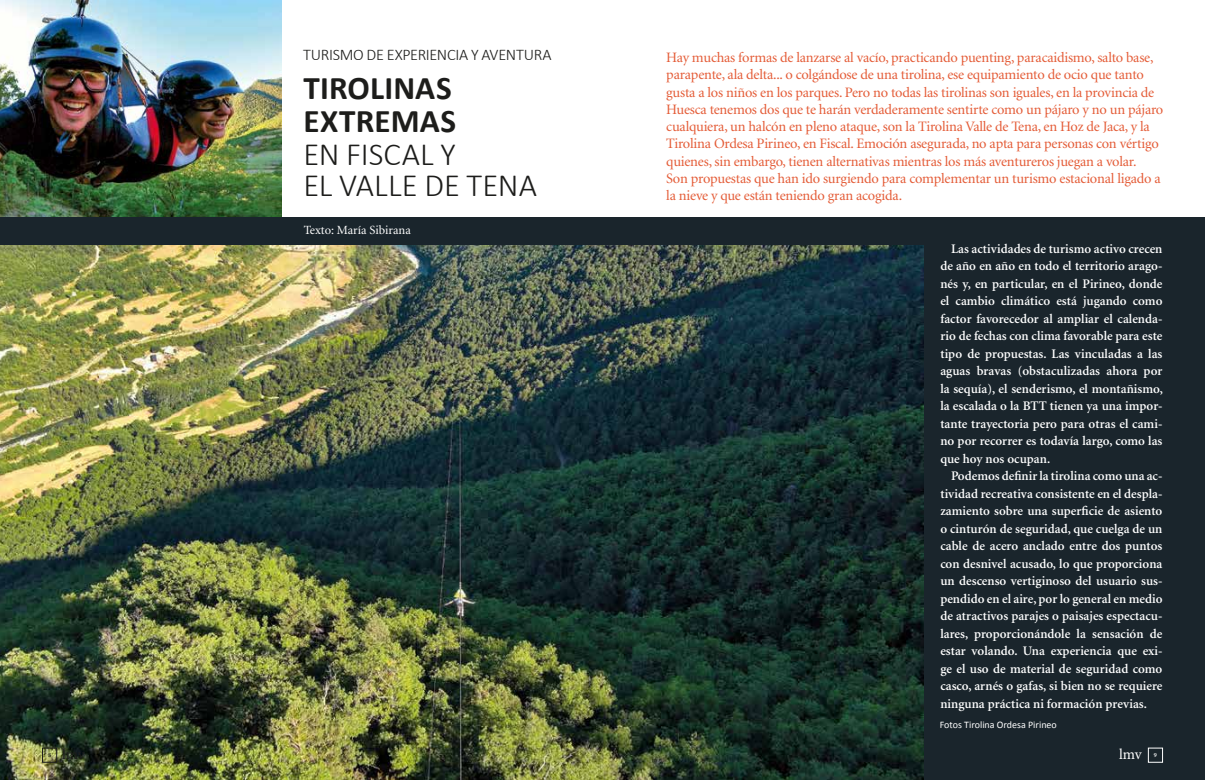
<style>
.page{position:relative;width:1205px;height:780px;background:#fff}
.page>*{position:absolute;margin:0;border:0;box-sizing:border-box;transform-origin:0 0}
.t1{font:700 33.12px/33.1px "Calibri";letter-spacing:.005em;color:#1d1d1b}
.t2{font:300 32.5px/31.2px "Calibri";color:#1d1d1b}
.t3{font:300 16.25px "Calibri";letter-spacing:-.02em;color:#1d1d1b}
.t4{font:15px "Minion Pro";color:#fff}
.t5{font:15px "Minion Pro";color:#1d1d1b}
.t6{font:14.38px/17.2px "Minion";letter-spacing:-.015em;color:#e45b36}
.t7{font:600 13.12px/17.5px "Minion";color:#fff;text-align:justify}
.t8{font:12.5px "Minion";color:#fff}
.t9{font:10px "Calibri";color:#fff}
.t10{font:600 6.25px "Minion Pro";color:#fff}
.t11{font:600 6.25px "Minion Pro";color:#1d1d1b}
</style>
<div class="page">
<div style="left:905px;top:230px;width:300px;height:550px;background:#1a252c"></div>
<img style="left:0;top:245px;width:923px;height:535px">
<img style="left:0;top:0;width:281px;height:218px">
<div style="left:42px;top:748px;width:15px;height:14px;border:1px solid #1d1d1b"></div>
<div style="left:0;top:218px;width:1205px;height:27px;background:#1a252c"></div>
<p class="t11" style="left:48px;top:750px;width:5px">8</p>
<p class="t5" style="left:62px;top:744px;width:24px">lmv</p>
<p class="t3" style="left:303px;top:45px;width:250px">TURISMO DE EXPERIENCIA Y AVENTURA</p>
<p class="t6" style="left:666px;top:49px;width:499px">Hay muchas formas de lanzarse al vacío, practicando puenting, paracaidismo, salto base, parapente, ala delta... o colgándose de una tirolina, ese equipamiento de ocio que tanto gusta a los niños en los parques. Pero no todas las tirolinas son iguales, en la provincia de Huesca tenemos dos que te harán verdaderamente sentirte como un pájaro y no un pájaro cualquiera, un halcón en pleno ataque, son la Tirolina Valle de Tena, en Hoz de Jaca, y la Tirolina Ordesa Pirineo, en Fiscal. Emoción asegurada, no apta para personas con vértigo quienes, sin embargo, tienen alternativas mientras los más aventureros juegan a volar.<br>Son propuestas que han ido surgiendo para complementar un turismo estacional ligado a la nieve y que están teniendo gran acogida.</p>
<p class="t8" style="left:304px;top:224px;width:109px">Texto: María Sibirana</p>
<h1 class="t1" style="left:304px;top:71px;width:154px">TIROLINAS<br>EXTREMAS</h1>
<h2 class="t2" style="left:303px;top:138px;width:235px">EN FISCAL Y<br>EL VALLE DE TENA</h2>
<p class="t7" style="left:940px;top:240px;width:224px;text-indent:11px">Las actividades de turismo activo crecen de año en año en todo el territorio arago&shy;nés y, en particular, en el Pirineo, donde el cambio climático está jugando como factor favorecedor al ampliar el calenda&shy;rio de fechas con clima favorable para este tipo de propuestas. Las vinculadas a las aguas bravas (obstaculizadas ahora por la sequía), el senderismo, el montañismo, la escalada o la BTT tienen ya una impor&shy;tante trayectoria pero para otras el cami&shy;no por recorrer es todavía largo, como las que hoy nos ocupan.</p>
<p class="t7" style="left:940px;top:467px;width:224px;text-indent:11px">Podemos definir la tirolina como una ac&shy;tividad recreativa consistente en el despla&shy;zamiento sobre una superficie de asiento o cinturón de seguridad, que cuelga de un cable de acero anclado entre dos puntos con desnivel acusado, lo que proporciona un descenso vertiginoso del usuario sus&shy;pendido en el aire, por lo general en medio de atractivos parajes o paisajes espectacu&shy;lares, proporcionándole la sensación de estar volando. Una experiencia que exi&shy;ge el uso de material de seguridad como casco, arnés o gafas, si bien no se requiere ninguna práctica ni formación previas.</p>
<p class="t9" style="left:940px;top:718px;width:118px">Fotos Tirolina Ordesa Pirineo</p>
<p class="t4" style="left:1119px;top:744px;width:24px">lmv</p>
<p class="t10" style="left:1154px;top:750px;width:5px">9</p>
</div>
